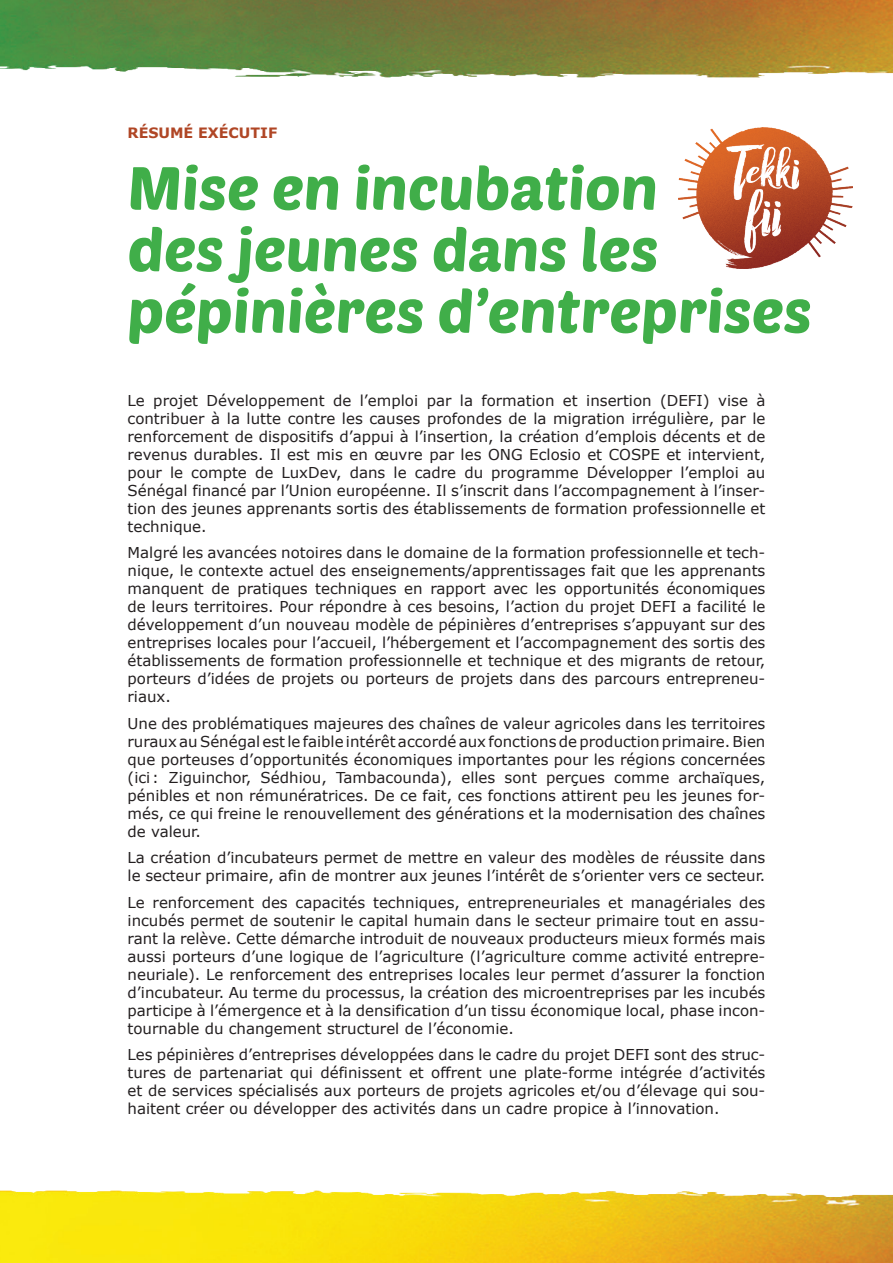
<style>
.page{position:relative;width:893px;height:1263px;background:#fff}
.page>*{position:absolute;margin:0;border:0;box-sizing:border-box;transform-origin:0 0}
.t1{font:60px/61.5px "Poetsen One";color:#40ae49}
.t2{font:15px/18px "Verdana";color:#231f20;text-align:justify}
.t3{font:700 14.25px "Verdana";color:#b04625}
</style>
<div class="page">
<img style="left:0;top:0;width:893px;height:78px">
<img style="left:0;top:1190px;width:893px;height:73px">
<img style="left:678px;top:128px;width:175px;height:141px">
<p class="t3" style="left:128px;top:124px;width:151px">RÉSUMÉ EXÉCUTIF</p>
<h1 class="t1" style="left:128px;top:155px;width:686px">Mise en incubation<br>des jeunes dans les pépinières d’entreprises</h1>
<p class="t2" style="left:128px;top:392px;width:639px">Le projet Développement de l’emploi par la formation et insertion (DEFI) vise à contribuer à la lutte contre les causes profondes de la migration irrégulière, par le renforcement de dispositifs d’appui à l’insertion, la création d’emplois décents et de revenus durables. Il est mis en œuvre par les ONG Eclosio et COSPE et intervient, pour le compte de LuxDev, dans le cadre du programme Développer l’emploi au Sénégal financé par l’Union européenne. Il s’inscrit dans l’accompagnement à l’inser&shy;tion des jeunes apprenants sortis des établissements de formation professionnelle et technique.</p>
<p class="t2" style="left:128px;top:544px;width:639px">Malgré les avancées notoires dans le domaine de la formation professionnelle et tech&shy;nique, le contexte actuel des enseignements/apprentissages fait que les apprenants manquent de pratiques techniques en rapport avec les opportunités économiques de leurs territoires. Pour répondre à ces besoins, l’action du projet DEFI a facilité le développement d’un nouveau modèle de pépinières d’entreprises s’appuyant sur des entreprises locales pour l’accueil, l’hébergement et l’accompagnement des sortis des établissements de formation professionnelle et technique et des migrants de retour, porteurs d’idées de projets ou porteurs de projets dans des parcours entrepreneu&shy;riaux.</p>
<p class="t2" style="left:128px;top:715px;width:639px">Une des problématiques majeures des chaînes de valeur agricoles dans les territoires ruraux au Sénégal est le faible intérêt accordé aux fonctions de production primaire. Bien que porteuses d’opportunités économiques importantes pour les régions concernées (ici : Ziguinchor, Sédhiou, Tambacounda), elles sont perçues comme archaïques, pénibles et non rémunératrices. De ce fait, ces fonctions attirent peu les jeunes for&shy;més, ce qui freine le renouvellement des générations et la modernisation des chaînes de valeur.</p>
<p class="t2" style="left:128px;top:849px;width:639px">La création d’incubateurs permet de mettre en valeur des modèles de réussite dans le secteur primaire, afin de montrer aux jeunes l’intérêt de s’orienter vers ce secteur.</p>
<p class="t2" style="left:128px;top:894px;width:639px">Le renforcement des capacités techniques, entrepreneuriales et managériales des incubés permet de soutenir le capital humain dans le secteur primaire tout en assu&shy;rant la relève. Cette démarche introduit de nouveaux producteurs mieux formés mais aussi porteurs d’une logique de l’agriculture (l’agriculture comme activité entrepre&shy;neuriale). Le renforcement des entreprises locales leur permet d’assurer la fonction d’incubateur. Au terme du processus, la création des microentreprises par les incubés participe à l’émergence et à la densification d’un tissu économique local, phase incon&shy;tournable du changement structurel de l’économie.</p>
<p class="t2" style="left:128px;top:1046px;width:639px">Les pépinières d’entreprises développées dans le cadre du projet DEFI sont des struc&shy;tures de partenariat qui définissent et offrent une plate-forme intégrée d’activités et de services spécialisés aux porteurs de projets agricoles et/ou d’élevage qui sou&shy;haitent créer ou développer des activités dans un cadre propice à l’innovation.</p>
</div>
